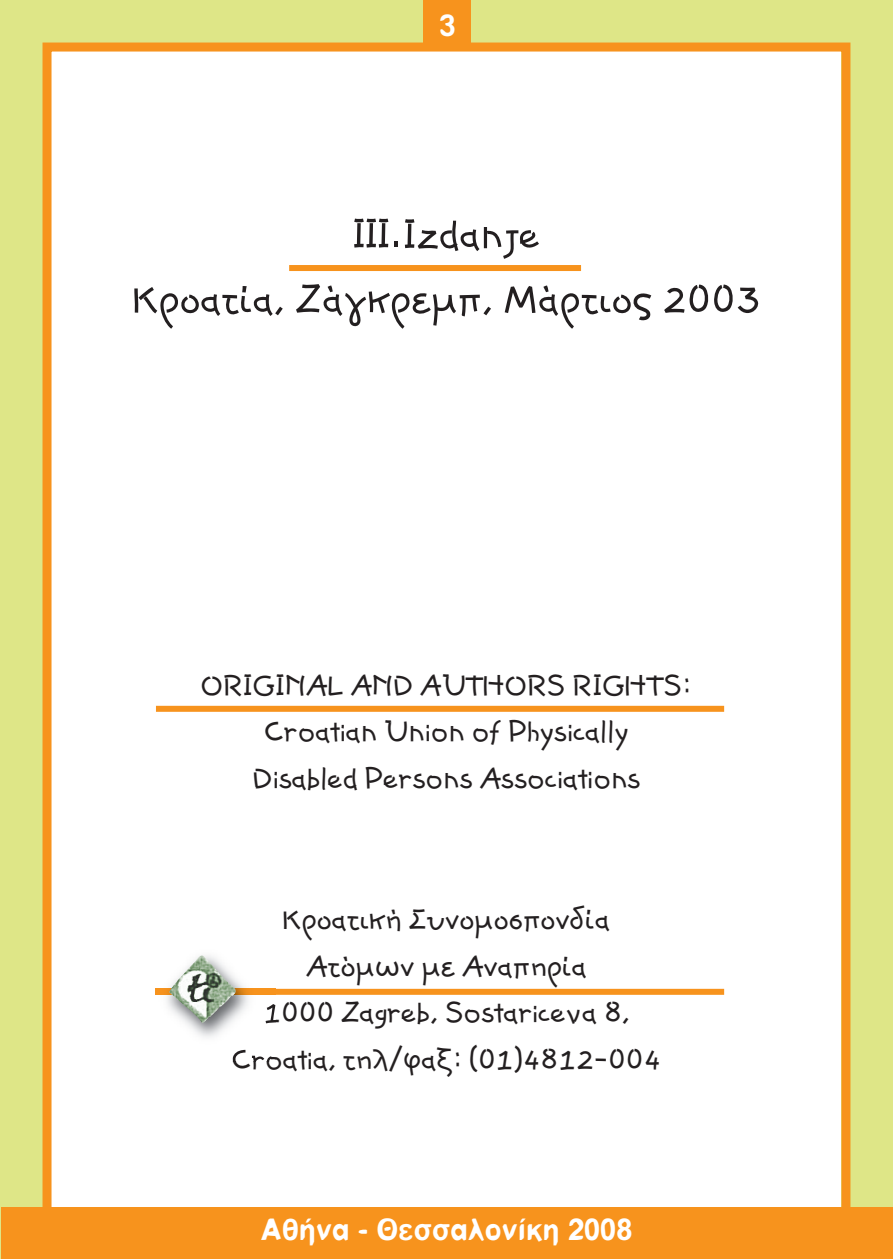
<style>
.page{position:relative;width:893px;height:1259px;background:#fff}
.page>*{position:absolute;margin:0;border:0;box-sizing:border-box;transform-origin:0 0}
.t1{font:54px/64.8px "PF Junior";color:#231f20;text-align:center}
.t2{font:39px/46.8px "PF Junior";color:#231f20;text-align:center}
.t3{font:30px "Kp Milk";color:#fff}
</style>
<div class="page">
<div style="left:1px;top:0;width:892px;height:1258px;background:#dee687"></div>
<div style="left:52px;top:52px;width:789px;height:1155px;background:#fff"></div>
<div style="left:43px;top:43px;width:807px;height:1173px;border:9px solid #f7931d"></div>
<div style="left:1px;top:1207px;width:892px;height:51px;background:#f7931d"></div>
<div style="left:423px;top:0;width:48px;height:43px;background:#f7931d"></div>
<div style="left:156px;top:989px;width:568px;height:6px;background:#f7931d"></div>
<div style="left:156px;top:706px;width:568px;height:6px;background:#f7931d"></div>
<div style="left:289px;top:265px;width:292px;height:6px;background:#f7931d"></div>
<img style="left:155px;top:979px;width:121px;height:71px">
<img style="left:266px;top:1002px;width:10px;height:21px">
<img style="left:232px;top:1050px;width:44px;height:11px">
<img style="left:156px;top:989px;width:120px;height:6px">
<img style="left:169px;top:955px;width:67px;height:68px">
<p class="t3" style="left:439px;top:9px;width:18px">3</p>
<h1 class="t1" style="left:133px;top:197px;width:629px">ΙΙΙ.Izdanje<br>Kροατία, Ζάγκρεμπ, Μάρτιος 2003</h1>
<p class="t2" style="left:201px;top:658px;width:493px">ORIGINAL AND AUTHORS RIGHTS:<br>Croatian Union of Physically<br>Disabled Persons Associations</p>
<p class="t2" style="left:232px;top:892px;width:431px">Kροατική Συνομοσπονδία<br>Ατόμων με Αναπηρία<br>1000 Zagreb, Sostariceva 8,<br>Croatia, τηλ/φαξ: (01)4812-004</p>
<p class="t3" style="left:260px;top:1213px;width:373px">Αθήνα - Θεσσαλονίκη 2008</p>
</div>
